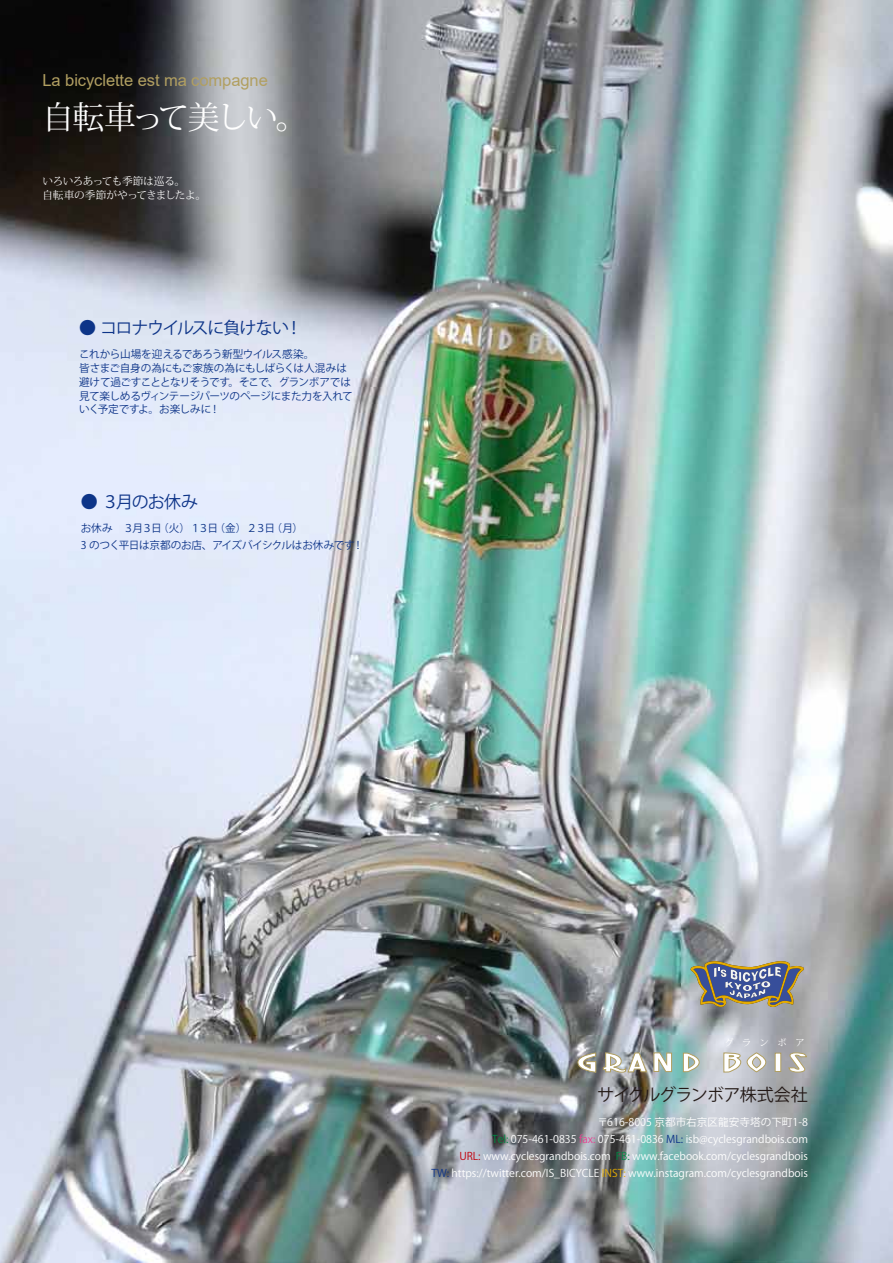
<style>
.page{position:relative;width:893px;height:1263px;background:#fff}
.page>*{position:absolute;margin:0;border:0;box-sizing:border-box;transform-origin:0 0}
.t1{font:31.95px "Koz Min Pro";letter-spacing:-.07em;color:#fff}
.t2{font:16.95px "Koz Go Pro";letter-spacing:-.065em;color:#0d3488}
.t3{font:16.95px "Koz Go Pro";letter-spacing:-.04em;color:#231916}
.t4{font:16.5px "Arial";letter-spacing:-.005em;color:#b19f61}
.t5{font:10.65px/17px "Koz Go Pro";color:#fff;text-align:right}
.t6{font:10.65px "Koz Go Pro";letter-spacing:-.04em;color:#0d3488}
.t7{font:10.65px/13.8px "Koz Min Pro";letter-spacing:-.035em;color:#fff}
.t8{font:10.65px "Koz Go Pro";letter-spacing:-.015em;color:#0d3488}
.t9{font:10.65px "Koz Go Pro";letter-spacing:-.06em;color:#0d3488}
.t10{font:10.65px "Koz Go Pro";letter-spacing:-.02em;color:#0d3488}
.t11{font:9.15px "Koz Min Pro";letter-spacing:.945em;color:#fff}
.s1{color:#008843}
.s2{color:#e74392}
.s3{color:#0d3488}
.s4{color:#c1000b}
.s5{color:#e4ab00}
</style>
<div class="page">
<img style="left:0;top:0;width:893px;height:1263px">
<svg style="left:691px;top:961px;width:113px;height:46px;background:#828389"></svg>
<svg style="left:577px;top:1052px;width:19px;height:21px"></svg>
<svg style="left:603px;top:1052px;width:44px;height:22px"></svg>
<svg style="left:653px;top:1052px;width:19px;height:20px"></svg>
<svg style="left:683px;top:1052px;width:16px;height:20px"></svg>
<svg style="left:723px;top:1052px;width:18px;height:20px"></svg>
<svg style="left:747px;top:1052px;width:19px;height:20px"></svg>
<div style="left:775px;top:1053px;width:6px;height:18px;background:#fff"></div>
<div style="left:775px;top:1053px;width:6px;height:19px;border:1px solid #b19f61"></div>
<svg style="left:788px;top:1052px;width:19px;height:21px"></svg>
<h3 class="t4" style="left:43px;top:69px;width:227px">La bicyclette est ma compagne</h3>
<h1 class="t1" style="left:43px;top:94px;width:266px">自転車って美しい。</h1>
<p class="t7" style="left:43px;top:174px;width:165px">いろいろあっても季節は巡る。<br>自転車の季節がやってきましたよ。</p>
<h2 class="t2" style="left:79px;top:317px;width:212px">● コロナウイルスに負けない</h2>
<p class="t6" style="left:79px;top:347px;width:237px">これから山場を迎えるであろう新型ウイルス感染。</p>
<p class="t8" style="left:79px;top:361px;width:269px">皆さまご自身の為にもご家族の為にもしばらくは人混みは</p>
<p class="t6" style="left:228px;top:375px;width:124px">。そこで、グランボアでは</p>
<h2 class="t2" style="left:285px;top:317px;width:19px">!</h2>
<p class="t9" style="left:79px;top:375px;width:153px">避けて過ごすこととなりそうです</p>
<p class="t6" style="left:79px;top:389px;width:275px">見て楽しめるヴィンテージパーツのページにまた力を入れて</p>
<p class="t6" style="left:209px;top:402px;width:12px">!</p>
<p class="t10" style="left:79px;top:402px;width:134px">いく予定ですよ。お楽しみに</p>
<h2 class="t2" style="left:116px;top:491px;width:84px">月のお休み</h2>
<h2 class="t2" style="left:81px;top:491px;width:39px">●３</h2>
<p class="t6" style="left:214px;top:522px;width:62px">（金）２３日</p>
<p class="t6" style="left:158px;top:522px;width:61px">（火）１３日</p>
<p class="t6" style="left:272px;top:522px;width:33px">（月(</p>
<p class="t6" style="left:81px;top:522px;width:82px">お休み　３月３日</p>
<p class="t6" style="left:81px;top:539px;width:275px">3 のつく平日は京都のお店、アイズバイシクルはお休みです</p>
<p class="t6" style="left:353px;top:539px;width:12px">!</p>
<p class="t11" style="left:724px;top:1036px;width:82px">グランボア</p>
<h2 class="t3" style="left:597px;top:1084px;width:212px">サイクルグランボア株式会社</h2>
<p class="t5" style="left:492px;top:1114px;width:317px">〒616-8005 京都市右京区龍安寺塔の下町1-8<br><span class="s1">Tel:</span> 075-461-0835 <span class="s2">fax:</span> 075-461-0836 <span class="s3">ML:</span> isb@cyclesgrandbois.com<br><span class="s1">FB:</span> www.facebook.com/cyclesgrandbois</p>
<p class="t5" style="left:431px;top:1148px;width:378px;text-align:left;text-indent:28px"><span class="s4">URL:</span> www.cyclesgrandbois.com<br><span class="s3">TW:</span> https://twitter.com/IS_BICYCLE <span class="s5">INST:</span> www.instagram.com/cyclesgrandbois</p>
</div>
